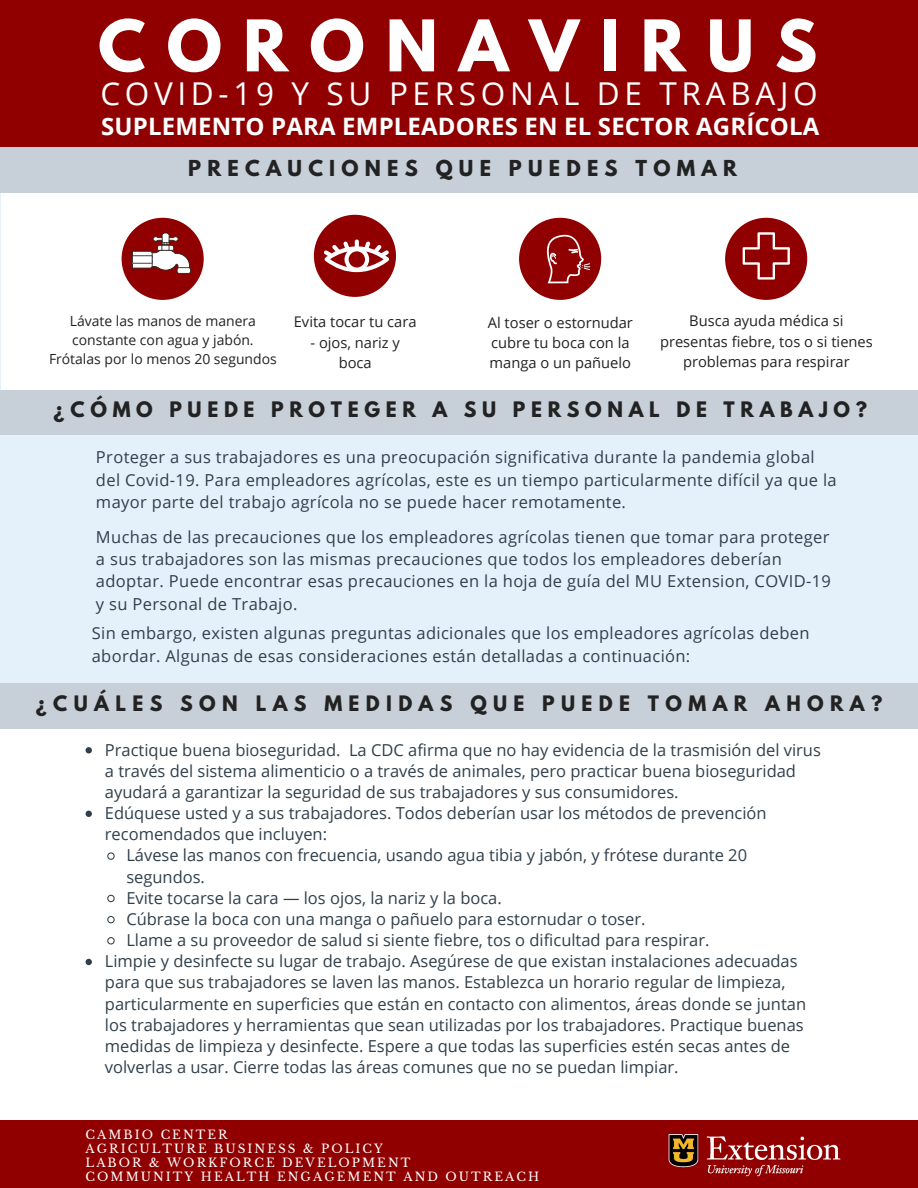
<style>
.page{position:relative;width:918px;height:1188px;background:#e4f1fa}
.page>*{position:absolute;margin:0;border:0;box-sizing:border-box;transform-origin:0 0}
.t1{font:700 63px "League Spartan";letter-spacing:.335em;color:#fff}
.t2{font:31.5px "Open Sans";letter-spacing:.15em;color:#fff}
.t3{font:700 24px "Open Sans";letter-spacing:.005em;color:#fff}
.t4{font:700 19.5px "League Spartan";letter-spacing:.32em;color:#222}
.t5{font:700 18.9px "League Spartan";letter-spacing:.3em;color:#222}
.t6{font:700 18.9px "League Spartan";letter-spacing:.32em;color:#222}
.t7{font:16.5px "Open Sans";color:#303f4b}
.t8{font:16.5px/22.2px "Open Sans";letter-spacing:.02em;color:#303f4b}
.t9{font:14.7px/20.2px "Open Sans";color:#222;text-align:center}
.t10{font:13.95px/19px "Open Sans";color:#222;text-align:center}
.t11{font:12px/14px "Libre Baskerville";letter-spacing:.17em;color:#fff}
</style>
<div class="page">
<div style="left:219px;top:0;width:480px;height:148px;background:#900000"></div>
<div style="left:1px;top:147px;width:917px;height:254px;background:#fff"></div>
<div style="left:519px;top:218px;width:82px;height:82px;background:#900000;border-radius:50%"></div>
<div style="left:314px;top:215px;width:82px;height:82px;background:#900000;border-radius:50%"></div>
<svg style="left:324px;top:240px;width:65px;height:32px"></svg>
<svg style="left:546px;top:234px;width:44px;height:49px"></svg>
<div style="left:0;top:0;width:222px;height:148px;background:#900000"></div>
<div style="left:686px;top:0;width:232px;height:147px;background:#900000"></div>
<div style="left:725px;top:218px;width:82px;height:82px;background:#900000;border-radius:50%"></div>
<svg style="left:743px;top:232px;width:47px;height:48px"></svg>
<div style="left:122px;top:218px;width:82px;height:82px;background:#900000;border-radius:50%"></div>
<svg style="left:132px;top:233px;width:59px;height:41px"></svg>
<div style="left:0;top:390px;width:918px;height:45px;background:#c7d0d8"></div>
<div style="left:0;top:705px;width:918px;height:416px;background:#fff"></div>
<div style="left:0;top:684px;width:918px;height:45px;background:#c7d0d8"></div>
<div style="left:0;top:147px;width:918px;height:45px;background:#c7d0d8"></div>
<svg style="left:86px;top:747px;width:6px;height:6px"></svg>
<svg style="left:86px;top:811px;width:6px;height:6px"></svg>
<svg style="left:107px;top:852px;width:8px;height:8px"></svg>
<svg style="left:107px;top:894px;width:8px;height:9px"></svg>
<svg style="left:107px;top:916px;width:8px;height:8px"></svg>
<svg style="left:107px;top:937px;width:8px;height:8px"></svg>
<svg style="left:86px;top:959px;width:6px;height:6px"></svg>
<div style="left:0;top:1121px;width:918px;height:67px;background:#900000"></div>
<img style="left:668px;top:1134px;width:173px;height:43px">
<h1 class="t1" style="left:98px;top:15px;width:721px">CORONAVIRUS</h1>
<h2 class="t2" style="left:100px;top:71px;width:719px">COVID-19 Y SU PERSONAL DE TRABAJO</h2>
<h3 class="t3" style="left:101px;top:109px;width:720px">SUPLEMENTO PARA EMPLEADORES EN EL SECTOR AGRÍCOLA</h3>
<p class="t4" style="left:188px;top:158px;width:550px">PRECAUCIONES QUE PUEDES TOMAR</p>
<p class="t9" style="left:660px;top:310px;width:214px">Busca ayuda médica si presentas fiebre, tos o si tienes problemas para respirar</p>
<p class="t10" style="left:49px;top:311px;width:229px">Lávate las manos de manera constante con agua y jabón.<br>Frótalas por lo menos 20 segundos</p>
<p class="t5" style="left:54px;top:400px;width:815px">¿CÓMO PUEDE PROTEGER A SU PERSONAL DE TRABAJO?</p>
<p class="t8" style="left:96px;top:446px;width:742px">Proteger a sus trabajadores es una preocupación significativa durante la pandemia global del Covid-19. Para empleadores agrícolas, este es un tiempo particularmente difícil ya que la mayor parte del trabajo agrícola no se puede hacer remotamente.</p>
<p class="t9" style="left:294px;top:311px;width:124px">Evita tocar tu cara</p>
<p class="t9" style="left:310px;top:331px;width:91px;line-height:20.9px">- ojos, nariz y boca</p>
<p class="t9" style="left:488px;top:312px;width:147px;text-align:left">Al toser o estornudar cubre tu boca con la manga o un pañuelo</p>
<p class="t8" style="left:96px;top:525px;width:737px">Muchas de las precauciones que los empleadores agrícolas tienen que tomar para proteger a sus trabajadores son las mismas precauciones que todos los empleadores deberían adoptar. Puede encontrar esas precauciones en la hoja de guía del MU Extension, COVID-19 y su Personal de Trabajo.</p>
<p class="t8" style="left:92px;top:622px;width:719px">Sin embargo, existen algunas preguntas adicionales que los empleadores agrícolas deben abordar. Algunas de esas consideraciones están detalladas a continuación:</p>
<p class="t6" style="left:36px;top:694px;width:848px">¿CUÁLES SON LAS MEDIDAS QUE PUEDE TOMAR AHORA?</p>
<p class="t7" style="left:105px;top:738px;width:718px">Practique buena bioseguridad. La CDC afirma que no hay evidencia de la trasmisión del virus</p>
<p class="t7" style="left:105px;top:759px;width:693px">a través del sistema alimenticio o a través de animales, pero practicar buena bioseguridad</p>
<p class="t7" style="left:105px;top:780px;width:575px">ayudará a garantizar la seguridad de sus trabajadores y sus consumidores.</p>
<p class="t7" style="left:105px;top:801px;width:663px">Edúquese usted y a sus trabajadores. Todos deberían usar los métodos de prevención</p>
<p class="t7" style="left:105px;top:823px;width:224px">recomendados que incluyen:</p>
<p class="t7" style="left:126px;top:844px;width:622px">Lávese las manos con frecuencia, usando agua tibia y jabón, y frótese durante 20</p>
<p class="t7" style="left:126px;top:865px;width:80px">segundos.</p>
<p class="t7" style="left:126px;top:886px;width:377px">Evite tocarse la cara — los ojos, la nariz y la boca.</p>
<p class="t7" style="left:126px;top:907px;width:521px">Cúbrase la boca con una manga o pañuelo para estornudar o toser.</p>
<p class="t7" style="left:126px;top:928px;width:585px">Llame a su proveedor de salud si siente fiebre, tos o dificultad para respirar.</p>
<p class="t7" style="left:105px;top:950px;width:694px">Limpie y desinfecte su lugar de trabajo. Asegúrese de que existan instalaciones adecuadas</p>
<p class="t7" style="left:105px;top:971px;width:682px">para que sus trabajadores se laven las manos. Establezca un horario regular de limpieza,</p>
<p class="t7" style="left:105px;top:992px;width:703px">particularmente en superficies que están en contacto con alimentos, áreas donde se juntan</p>
<p class="t7" style="left:105px;top:1013px;width:700px">los trabajadores y herramientas que sean utilizadas por los trabajadores. Practique buenas</p>
<p class="t7" style="left:105px;top:1034px;width:687px">medidas de limpieza y desinfecte. Espere a que todas las superficies estén secas antes de</p>
<p class="t7" style="left:105px;top:1055px;width:575px">volverlas a usar. Cierre todas las áreas comunes que no se puedan limpiar.</p>
<p class="t11" style="left:86px;top:1128px;width:455px">CAMBIO CENTER<br>AGRICULTURE BUSINESS &amp; POLICY<br>LABOR &amp; WORKFORCE DEVELOPMENT<br>COMMUNITY HEALTH ENGAGEMENT AND OUTREACH</p>
</div>
